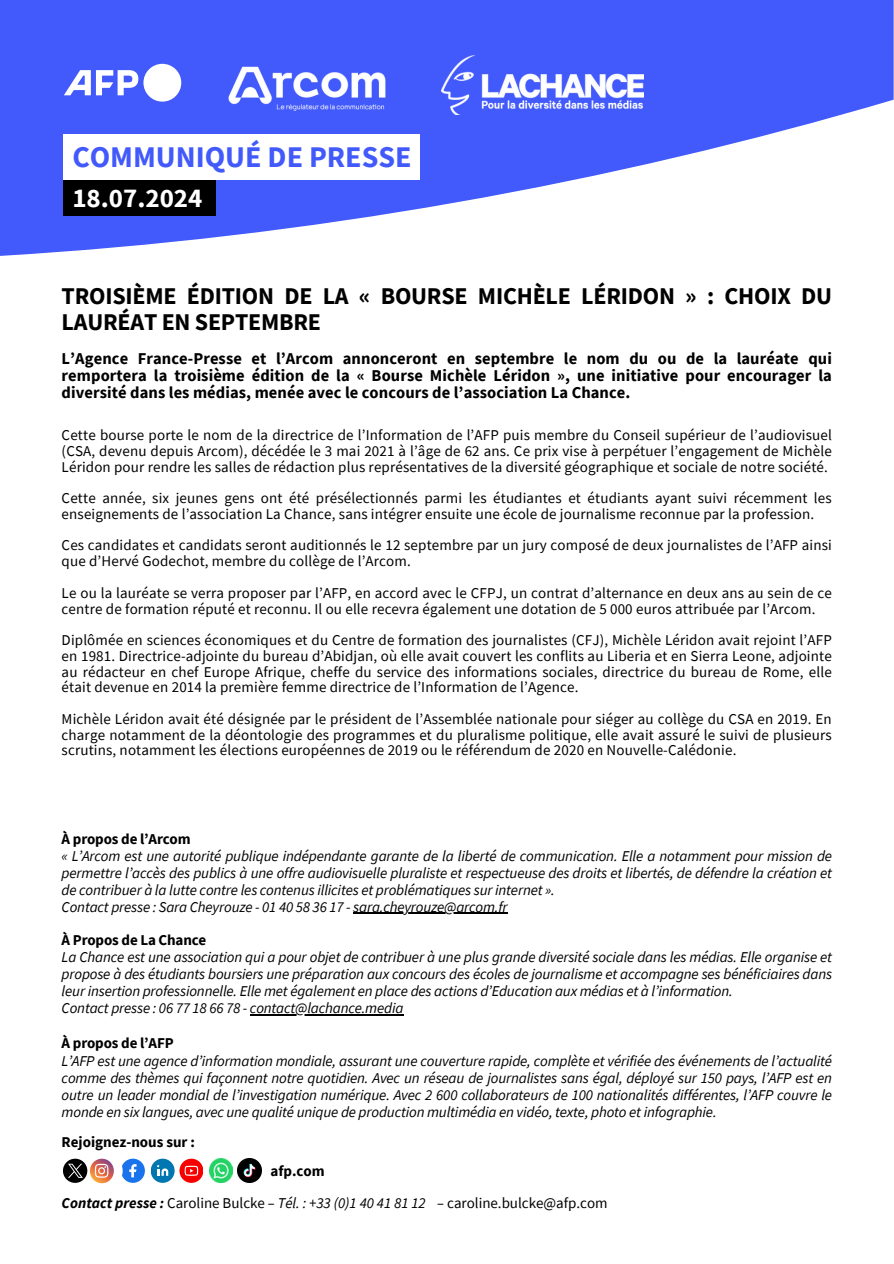
<style>
.page{position:relative;width:894px;height:1264px;background:#fff}
.page>*{position:absolute;margin:0;border:0;box-sizing:border-box;transform-origin:0 0}
.t1{font:700 30px "Source Sans Pro";color:#425afb}
.t2{font:700 27px "Source Sans Pro";color:#fff}
.t3{font:700 24px/25.8px "Source Sans Pro";letter-spacing:-.01em;color:#000}
.t4{font:700 16.5px/16.8px "Source Sans Pro";letter-spacing:.005em;color:#000;text-align:justify}
.t5{font:15px/15.8px "Source Sans Pro";letter-spacing:.01em;color:#000;text-align:justify}
.t6{font:italic 15px/16.8px "Source Sans Pro";letter-spacing:-.01em;color:#000;text-align:justify}
.t7{font:700 15px "Source Sans Pro";letter-spacing:-.01em;color:#000}
.s1{font-weight:700;font-style:italic}
.s2{font-style:italic}
</style>
<div class="page">
<svg style="left:0;top:0;width:893px;height:256px;fill:#425afb"></svg>
<div style="left:64px;top:180px;width:151px;height:36px;background:#000"></div>
<div style="left:64px;top:134px;width:355px;height:46px;background:#fff"></div>
<svg style="left:64px;top:64px;width:117px;height:38px"></svg>
<div style="left:121px;top:1158px;width:24px;height:24px;background:#1873ec;border-radius:50%"></div>
<svg style="left:129px;top:1164px;width:7px;height:13px"></svg>
<div style="left:151px;top:1158px;width:23px;height:24px;background:#0077b1;border-radius:50%"></div>
<svg style="left:157px;top:1165px;width:11px;height:10px"></svg>
<div style="left:179px;top:1158px;width:24px;height:24px;background:#f70000;border-radius:50%"></div>
<svg style="left:184px;top:1165px;width:14px;height:10px"></svg>
<img style="left:209px;top:1158px;width:24px;height:24px">
<div style="left:93px;top:1155px;width:30px;height:31px;background:#fff;border-radius:50%"></div>
<svg style="left:63px;top:1158px;width:51px;height:25px"></svg>
<img style="left:238px;top:1158px;width:23px;height:24px">
<img style="left:209px;top:47px;width:196px;height:63px">
<img style="left:441px;top:56px;width:202px;height:58px">
<hr style="left:353px;top:912px;width:154px;height:1px;background:#000">
<hr style="left:250px;top:1013px;width:153px;height:2px;background:#000">
<p class="t1" style="left:72px;top:137px;width:340px">COMMUNIQUÉ DE PRESSE</p>
<p class="t2" style="left:72px;top:181px;width:132px">18.07.2024</p>
<p class="t3" style="left:62px;top:283px;width:771px">TROISIÈME ÉDITION DE LA « BOURSE MICHÈLE LÉRIDON » : CHOIX DU<br>LAURÉAT EN SEPTEMBRE</p>
<p class="t4" style="left:62px;top:350px;width:771px">L’Agence France-Presse et l’Arcom annonceront en septembre le nom du ou de la lauréate qui remportera la troisième édition de la « Bourse Michèle Léridon », une initiative pour encourager la diversité dans les médias, menée avec le concours de l’association La Chance.</p>
<p class="t5" style="left:62px;top:427px;width:771px">Cette bourse porte le nom de la directrice de l’Information de l’AFP puis membre du Conseil supérieur de l’audiovisuel (CSA, devenu depuis Arcom), décédée le 3 mai 2021 à l’âge de 62 ans. Ce prix vise à perpétuer l’engagement de Michèle Léridon pour rendre les salles de rédaction plus représentatives de la diversité géographique et sociale de notre société.</p>
<p class="t5" style="left:62px;top:490px;width:771px">Cette année, six jeunes gens ont été présélectionnés parmi les étudiantes et étudiants ayant suivi récemment les enseignements de l’association La Chance, sans intégrer ensuite une école de journalisme reconnue par la profession.</p>
<p class="t5" style="left:62px;top:537px;width:771px">Ces candidates et candidats seront auditionnés le 12 septembre par un jury composé de deux journalistes de l’AFP ainsi que d’Hervé Godechot, membre du collège de l’Arcom.</p>
<p class="t5" style="left:62px;top:584px;width:771px">Le ou la lauréate se verra proposer par l’AFP, en accord avec le CFPJ, un contrat d’alternance en deux ans au sein de ce centre de formation réputé et reconnu. Il ou elle recevra également une dotation de 5 000 euros attribuée par l’Arcom.</p>
<p class="t5" style="left:62px;top:632px;width:771px">Diplômée en sciences économiques et du Centre de formation des journalistes (CFJ), Michèle Léridon avait rejoint l’AFP en 1981. Directrice-adjointe du bureau d’Abidjan, où elle avait couvert les conflits au Liberia et en Sierra Leone, adjointe au rédacteur en chef Europe Afrique, cheffe du service des informations sociales, directrice du bureau de Rome, elle était devenue en 2014 la première femme directrice de l’Information de l’Agence.</p>
<p class="t5" style="left:62px;top:710px;width:771px">Michèle Léridon avait été désignée par le président de l’Assemblée nationale pour siéger au collège du CSA en 2019. En charge notamment de la déontologie des programmes et du pluralisme politique, elle avait assuré le suivi de plusieurs scrutins, notamment les élections européennes de 2019 ou le référendum de 2020 en Nouvelle-Calédonie.</p>
<p class="t7" style="left:62px;top:829px;width:130px">À propos de l’Arcom</p>
<p class="t6" style="left:62px;top:847px;width:771px">« L’Arcom est une autorité publique indépendante garante de la liberté de communication. Elle a notamment pour mission de permettre l’accès des publics à une offre audiovisuelle pluraliste et respectueuse des droits et libertés, de défendre la création et de contribuer à la lutte contre les contenus illicites et problématiques sur internet ».</p>
<h4 class="t6" style="left:62px;top:897px;width:447px">Contact presse : Sara Cheyrouze - 01 40 58 36 17 - sara.cheyrouze@arcom.fr</h4>
<p class="t7" style="left:62px;top:930px;width:146px">À Propos de La Chance</p>
<p class="t6" style="left:62px;top:948px;width:771px">La Chance est une association qui a pour objet de contribuer à une plus grande diversité sociale dans les médias. Elle organise et propose à des étudiants boursiers une préparation aux concours des écoles de journalisme et accompagne ses bénéficiaires dans leur insertion professionnelle. Elle met également en place des actions d’Education aux médias et à l’information.</p>
<p class="t6" style="left:62px;top:999px;width:343px">Contact presse : 06 77 18 66 78 - contact@lachance.media</p>
<p class="t7" style="left:62px;top:1033px;width:113px">À propos de l’AFP</p>
<h1 class="t6" style="left:62px;top:1052px;width:771px">L’AFP est une agence d’information mondiale, assurant une couverture rapide, complète et vérifiée des événements de l’actualité comme des thèmes qui façonnent notre quotidien. Avec un réseau de journalistes sans égal, déployé sur 150 pays, l’AFP est en outre un leader mondial de l’investigation numérique. Avec 2 600 collaborateurs de 100 nationalités différentes, l’AFP couvre le monde en six langues, avec une qualité unique de production multimédia en vidéo, texte, photo et infographie.</h1>
<h2 class="t7" style="left:62px;top:1132px;width:135px">Rejoignez-nous sur :</h2>
<h4 class="t7" style="left:270px;top:1160px;width:56px">afp.com</h4>
<p class="t5" style="left:62px;top:1194px;width:547px"><span class="s1">Contact presse :</span> Caroline Bulcke <span class="s2">– Tél. : +33 (0)1 40 41 81 12 –</span> caroline.bulcke@afp.com</p>
</div>
